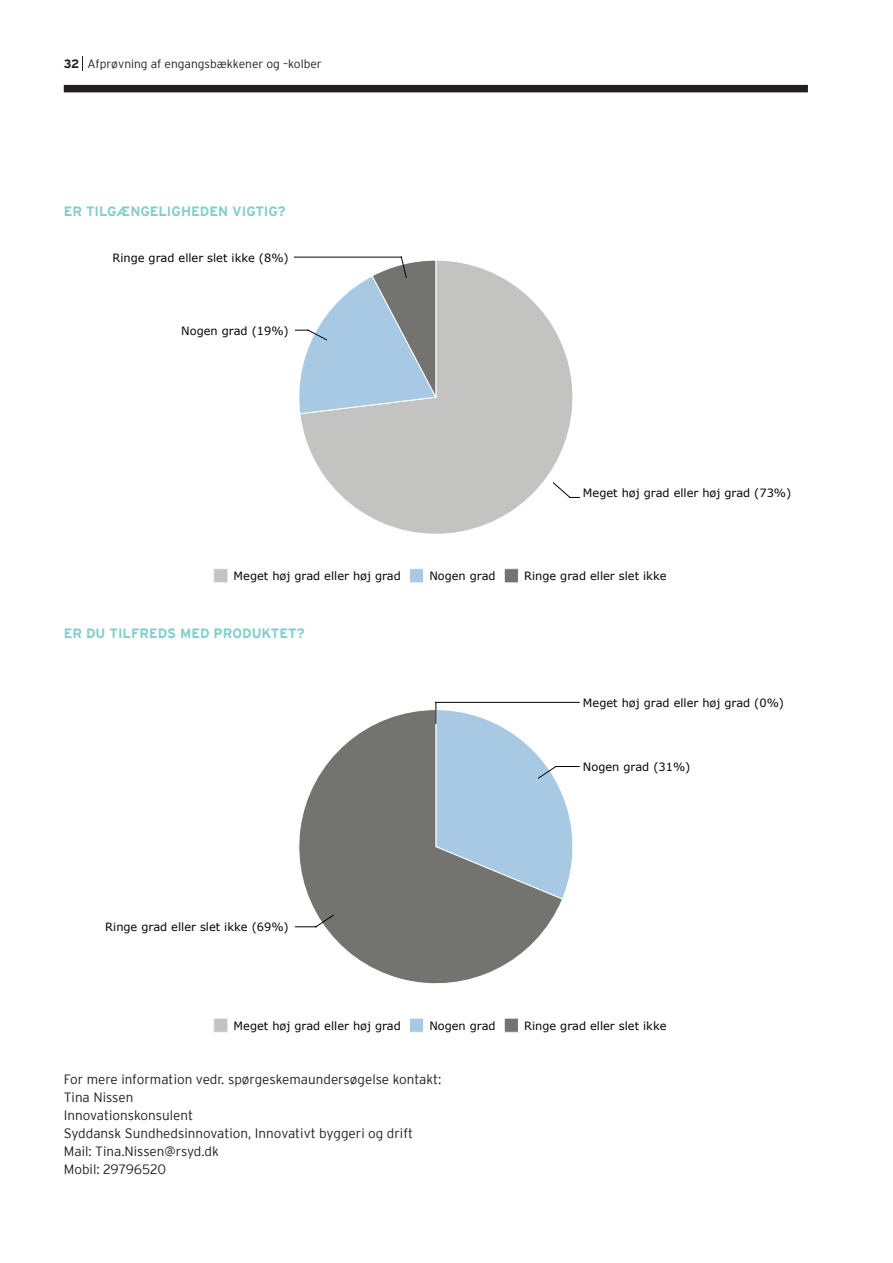
<style>
.page{position:relative;width:893px;height:1263px;background:#fff}
.page>*{position:absolute;margin:0;border:0;box-sizing:border-box;transform-origin:0 0}
.t1{font:300 13.5px/18px "Interstate";color:#231f20}
.t2{font:700 13.5px "Interstate";color:#82ceca}
.t3{font:300 12px "Interstate";color:#231f20}
.t4{font:11.4px "Verdana";color:#040503}
.s1{font-weight:700}
</style>
<div class="page">
<div style="left:64px;top:85px;width:744px;height:7px;background:#231f20"></div>
<svg style="left:82px;top:56px;width:1px;height:15px"></svg>
<div style="left:214px;top:569px;width:14px;height:14px;background:#c3c4c2"></div>
<div style="left:213px;top:568px;width:15px;height:15px;border:1px solid #fff"></div>
<div style="left:409px;top:569px;width:15px;height:14px;background:#a7c9e3"></div>
<div style="left:409px;top:568px;width:15px;height:15px;border:1px solid #fff"></div>
<div style="left:504px;top:569px;width:14px;height:14px;background:#737370"></div>
<div style="left:504px;top:568px;width:15px;height:15px;border:1px solid #fff"></div>
<svg style="left:300px;top:260px;width:273px;height:274px"></svg>
<svg style="left:294px;top:256px;width:143px;height:158px"></svg>
<svg style="left:552px;top:482px;width:28px;height:26px"></svg>
<div style="left:214px;top:1018px;width:14px;height:14px;background:#c3c4c2"></div>
<div style="left:213px;top:1018px;width:15px;height:15px;border:1px solid #fff"></div>
<div style="left:409px;top:1018px;width:15px;height:14px;background:#a7c9e3"></div>
<div style="left:409px;top:1018px;width:15px;height:15px;border:1px solid #fff"></div>
<div style="left:504px;top:1018px;width:14px;height:14px;background:#737370"></div>
<div style="left:504px;top:1018px;width:15px;height:15px;border:1px solid #fff"></div>
<svg style="left:299px;top:710px;width:263px;height:274px"></svg>
<svg style="left:295px;top:914px;width:39px;height:14px"></svg>
<svg style="left:435px;top:702px;width:145px;height:198px"></svg>
<p class="t3" style="left:64px;top:57px;width:260px"><span class="s1">32</span> Afprøvning af engangsbækkener og –kolber</p>
<p class="t2" style="left:64px;top:204px;width:41px">ER TILGÆNGELIGHE</p>
<p class="t2" style="left:200px;top:204px;width:87px">DEN VIGTIG?</p>
<p class="t4" style="left:113px;top:250px;width:178px">Ringe grad eller slet ikke (8%)</p>
<p class="t4" style="left:181px;top:323px;width:109px">Nogen grad (19%)</p>
<p class="t4" style="left:583px;top:485px;width:210px">Meget høj grad eller høj grad (73%)</p>
<p class="t4" style="left:234px;top:568px;width:169px">Meget høj grad eller høj grad</p>
<p class="t4" style="left:429px;top:568px;width:68px">Nogen grad</p>
<p class="t4" style="left:524px;top:568px;width:144px">Ringe grad eller slet ikke</p>
<p class="t2" style="left:64px;top:626px;width:63px">ER DU TILFRE</p>
<p class="t2" style="left:158px;top:626px;width:66px">DS MED PRO</p>
<p class="t2" style="left:242px;top:626px;width:64px">DUKTET?</p>
<p class="t4" style="left:105px;top:919px;width:185px">Ringe grad eller slet ikke (69%)</p>
<p class="t4" style="left:583px;top:695px;width:203px">Meget høj grad eller høj grad (0%)</p>
<p class="t4" style="left:583px;top:759px;width:109px">Nogen grad (31%)</p>
<p class="t4" style="left:234px;top:1018px;width:169px">Meget høj grad eller høj grad</p>
<p class="t4" style="left:429px;top:1018px;width:68px">Nogen grad</p>
<p class="t4" style="left:524px;top:1018px;width:144px">Ringe grad eller slet ikke</p>
<p class="t1" style="left:64px;top:1070px;width:379px">For mere information vedr. spørgeskemaundersøgelse kontakt:<br>Tina Nissen<br>Innovationskonsulent<br>Syddansk Sundhedsinnovation, Innovativt byggeri og drift Mail: Tina.Nissen@rsyd.dk<br>Mobil: 29796520</p>
</div>
